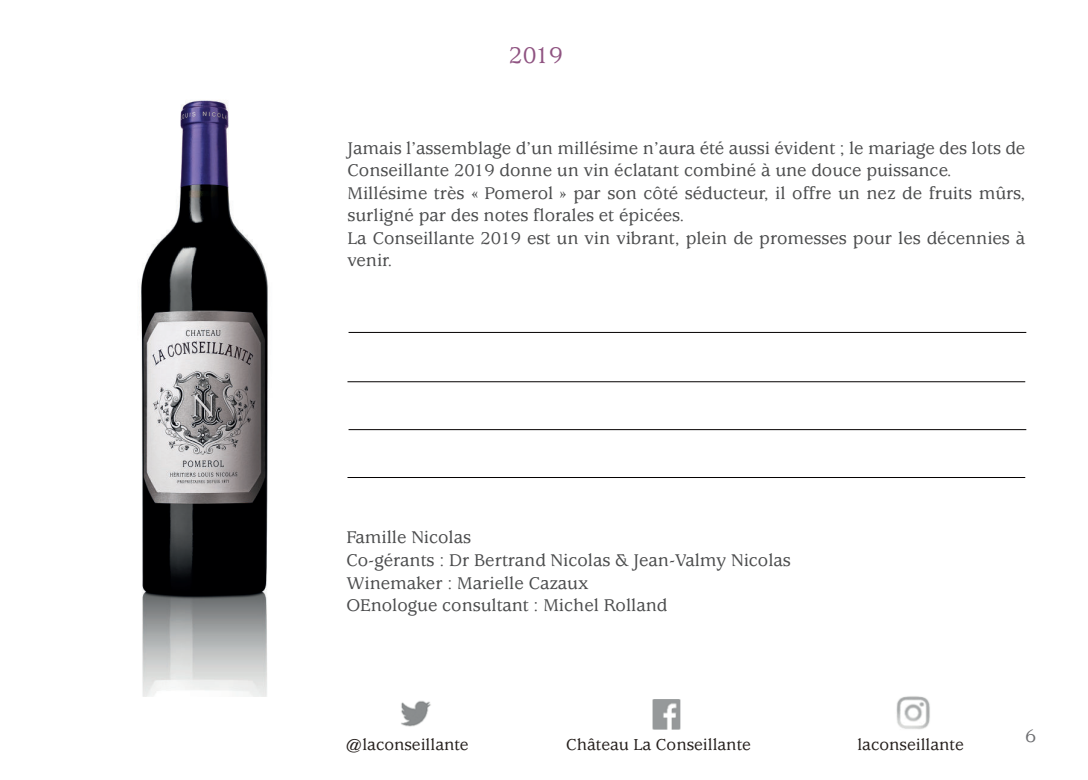
<style>
.page{position:relative;width:1088px;height:780px;background:#fff}
.page>*{position:absolute;margin:0;border:0;box-sizing:border-box;transform-origin:0 0}
.t1{font:500 25px "Usherwood";color:#8f5381}
.t2{font:500 20px "Usherwood";color:#6d6e71}
.t3{font:500 18.75px/22.5px "Usherwood";color:#4b4c4d}
.t4{font:500 17.5px "Usherwood";color:#251f1c}
</style>
<div class="page">
<img style="left:141px;top:100px;width:127px;height:596px">
<img style="left:896px;top:696px;width:34px;height:33px">
<img style="left:652px;top:699px;width:29px;height:31px">
<img style="left:401px;top:701px;width:30px;height:26px">
<hr style="left:348px;top:332px;width:678px;height:1px;background:#040101">
<hr style="left:347px;top:381px;width:678px;height:1px;background:#040101">
<hr style="left:348px;top:429px;width:678px;height:1px;background:#040101">
<hr style="left:347px;top:477px;width:678px;height:1px;background:#040101">
<h1 class="t1" style="left:509px;top:42px;width:56px">2019</h1>
<p class="t3" style="left:347px;top:137px;width:679px">Jamais l’assemblage d’un millésime n’aura été aussi évident ; le mariage des lots de Conseillante 2019 donne un vin éclatant combiné à une douce puissance.<br>Millésime très « Pomerol » par son côté séducteur, il offre un nez de fruits mûrs, surligné par des notes florales et épicées.<br>La Conseillante 2019 est un vin vibrant, plein de promesses pour les décennies à venir.</p>
<p class="t3" style="left:346px;top:527px;width:446px">Famille Nicolas<br>Co-gérants : Dr Bertrand Nicolas &amp; Jean-Valmy Nicolas Winemaker : Marielle Cazaux<br>OEnologue consultant : Michel Rolland</p>
<p class="t4" style="left:345px;top:736px;width:125px">@laconseillante</p>
<p class="t4" style="left:566px;top:735px;width:186px">Château La Conseillante</p>
<p class="t4" style="left:857px;top:735px;width:108px">laconseillante</p>
<p class="t2" style="left:1025px;top:725px;width:13px">6</p>
</div>
